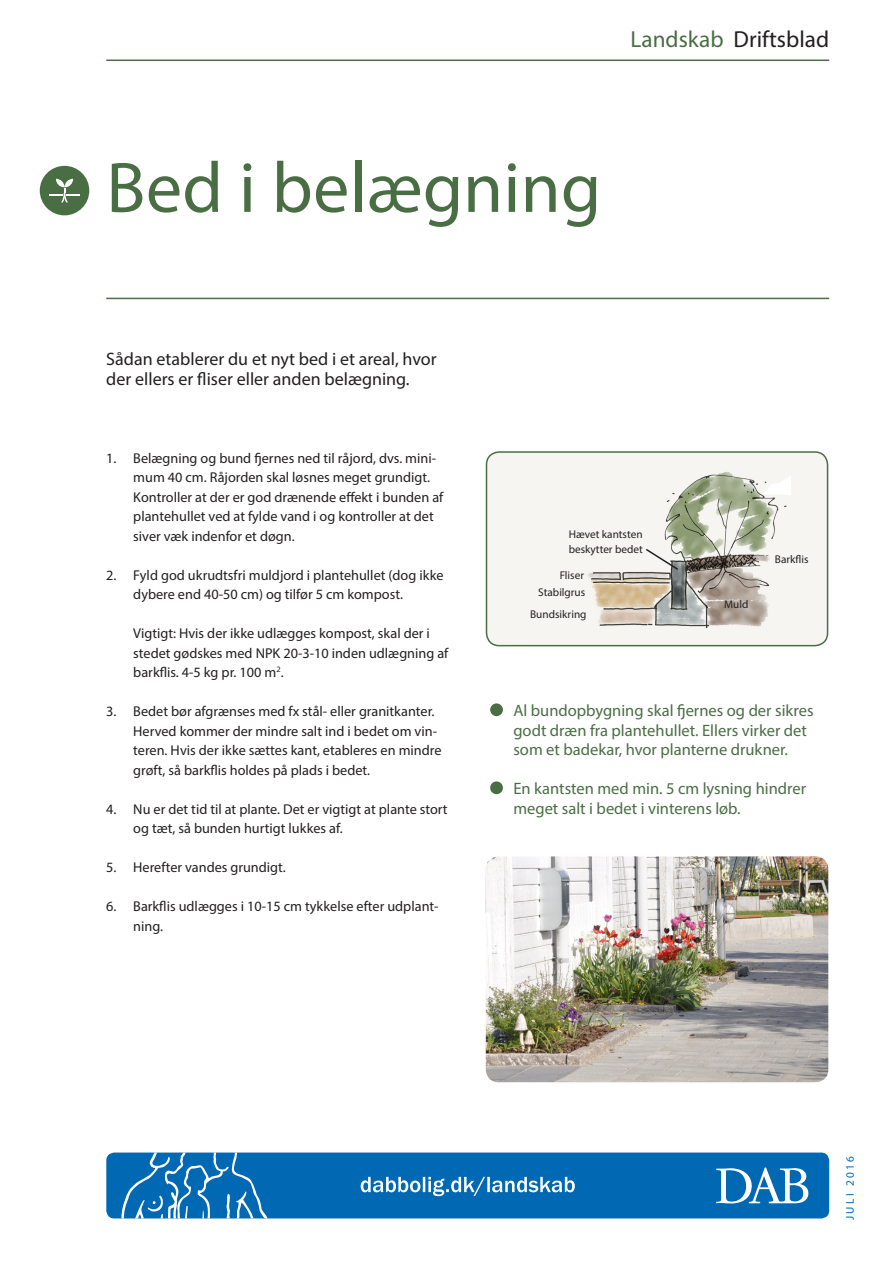
<style>
.page{position:relative;width:893px;height:1263px;background:#fff}
.page>*{position:absolute;margin:0;border:0;box-sizing:border-box;transform-origin:0 0}
.R_48{font:72px "Myriad Pro";letter-spacing:.005em;color:#4a6e44}
.Klumme_top{font:23.25px "Myriad Pro";color:#231f20}
.B{font:18px/19.5px "Myriad Pro";color:#231f20}
.B_bullit_BOLD{font:16.5px/19.5px "Myriad Pro";color:#4a6e44}
.t1{font:14.25px/19.5px "Myriad Pro";color:#231f20}
.BT{font:11.25px/15px "Myriad Pro";color:#231f20}
.Klumme_lodret{font:11.25px "Myriad Pro";letter-spacing:.21em;color:#0168b3}
.s1{color:#4a6e44}
</style>
<div class="page">
<div style="left:106px;top:1152px;width:723px;height:66px;background:#0168b3;border-radius:8px"></div>
<svg style="left:106px;top:1152px;width:182px;height:66px"></svg>
<svg style="left:716px;top:1167px;width:93px;height:37px"></svg>
<hr style="left:106px;top:60px;width:723px;height:1px;background:#4a6e44">
<svg style="left:361px;top:1177px;width:214px;height:19px"></svg>
<img style="left:486px;top:452px;width:341px;height:194px">
<div style="left:486px;top:451px;width:342px;height:195px;border:2px solid #4a6e44;border-radius:13px"></div>
<img style="left:486px;top:856px;width:342px;height:226px">
<hr style="left:106px;top:298px;width:723px;height:1px;background:#4a6e44">
<div style="left:490px;top:703px;width:13px;height:13px;background:#4a6e44;border-radius:50%"></div>
<div style="left:490px;top:781px;width:13px;height:13px;background:#4a6e44;border-radius:50%"></div>
<div style="left:40px;top:166px;width:49px;height:49px;background:#4a6e44;border-radius:50%"></div>
<svg style="left:49px;top:179px;width:31px;height:23px"></svg>
<svg style="left:763px;top:474px;width:30px;height:23px"></svg>
<svg style="left:644px;top:547px;width:36px;height:24px"></svg>
<p class="Klumme_top" style="left:631px;top:25px;width:200px"><span class="s1">Landskab</span> Driftsblad</p>
<p class="R_48" style="left:106px;top:143px;width:496px">Bed i belægning</p>
<p class="B" style="left:106px;top:349px;width:332px">Sådan etablerer du et nyt bed i et areal, hvor der ellers er fliser eller anden belægning.</p>
<p class="t1" style="left:133px;top:448px;width:312px;text-indent:-27px">1. Belægning og bund fjernes ned til råjord, dvs. mini&shy;mum 40 cm. Råjorden skal løsnes meget grundigt.<br>Kontroller at der er god drænende effekt i bunden af plantehullet ved at fylde vand i og kontroller at det siver væk indenfor et døgn.</p>
<p class="t1" style="left:133px;top:565px;width:312px;text-indent:-27px">2. Fyld god ukrudtsfri muldjord i plantehullet (dog ikke dybere end 40-50 cm) og tilfør 5 cm kompost.</p>
<p class="t1" style="left:133px;top:623px;width:317px">Vigtigt: Hvis der ikke udlægges kompost, skal der i stedet gødskes med NPK 20-3-10 inden udlægning af barkflis. 4-5 kg pr. 100 m<sup>2</sup>.</p>
<p class="t1" style="left:133px;top:701px;width:310px;text-indent:-27px">3. Bedet bør afgrænses med fx stål- eller granitkanter.<br>Herved kommer der mindre salt ind i bedet om vin&shy;teren. Hvis der ikke sættes kant, etableres en mindre grøft, så barkflis holdes på plads i bedet.</p>
<p class="t1" style="left:133px;top:799px;width:316px;text-indent:-27px">4. Nu er det tid til at plante. Det er vigtigt at plante stort og tæt, så bunden hurtigt lukkes af.</p>
<p class="t1" style="left:106px;top:857px;width:181px">5. Herefter vandes grundigt.</p>
<p class="t1" style="left:133px;top:896px;width:307px;text-indent:-27px">6. Barkflis udlægges i 10-15 cm tykkelse efter udplant&shy;ning.</p>
<p class="BT" style="left:569px;top:527px;width:76px">Hævet kantsten beskytter bedet</p>
<p class="BT" style="left:560px;top:568px;width:26px">Fliser</p>
<p class="BT" style="left:538px;top:584px;width:48px">Stabilgrus</p>
<p class="BT" style="left:530px;top:606px;width:58px">Bundsikring</p>
<p class="BT" style="left:724px;top:597px;width:26px">Muld</p>
<p class="BT" style="left:775px;top:551px;width:35px">Barkflis</p>
<p class="B_bullit_BOLD" style="left:513px;top:701px;width:302px">Al bundopbygning skal fjernes og der sikres godt dræn fra plantehullet. Ellers virker det som et badekar, hvor planterne drukner.</p>
<p class="B_bullit_BOLD" style="left:513px;top:779px;width:294px">En kantsten med min. 5 cm lysning hindrer meget salt i bedet i vinterens løb.</p>
<p class="Klumme_lodret" style="left:843px;top:1220px;width:65px;rotate:-90deg">JULI 2016</p>
</div>
